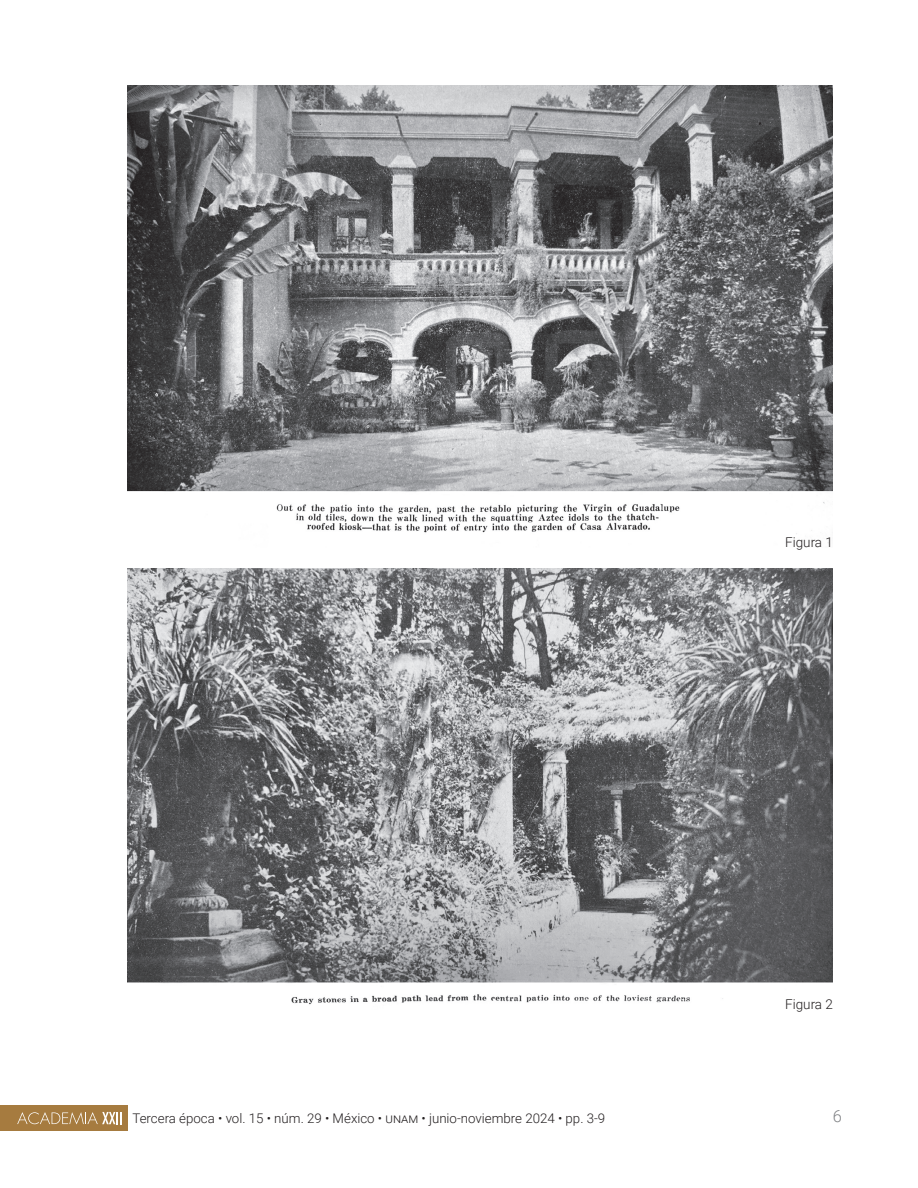
<style>
.page{position:relative;width:918px;height:1188px;background:#fff}
.page>*{position:absolute;margin:0;border:0;box-sizing:border-box;transform-origin:0 0}
.t1{font:300 16.5px "Roboto";color:#808285}
.t2{font:300 13.5px "Roboto";color:#231f20}
.t3{font:300 13.35px "Roboto";color:#231f20}
</style>
<div class="page">
<div style="left:0;top:1105px;width:127px;height:26px;background:#a67b3f"></div>
<svg style="left:17px;top:1112px;width:105px;height:12px"></svg>
<img style="left:128px;top:85px;width:705px;height:458px">
<img style="left:128px;top:568px;width:705px;height:437px">
<p class="t2" style="left:785px;top:533px;width:49px">Figura 1</p>
<p class="t2" style="left:785px;top:995px;width:49px">Figura 2</p>
<p class="t3" style="left:132px;top:1109px;width:474px">Tercera época • vol. 15 • núm. 29 • México • unam • junio-noviembre 2024 • pp. 3-9</p>
<p class="t1" style="left:833px;top:1105px;width:11px">6</p>
</div>
